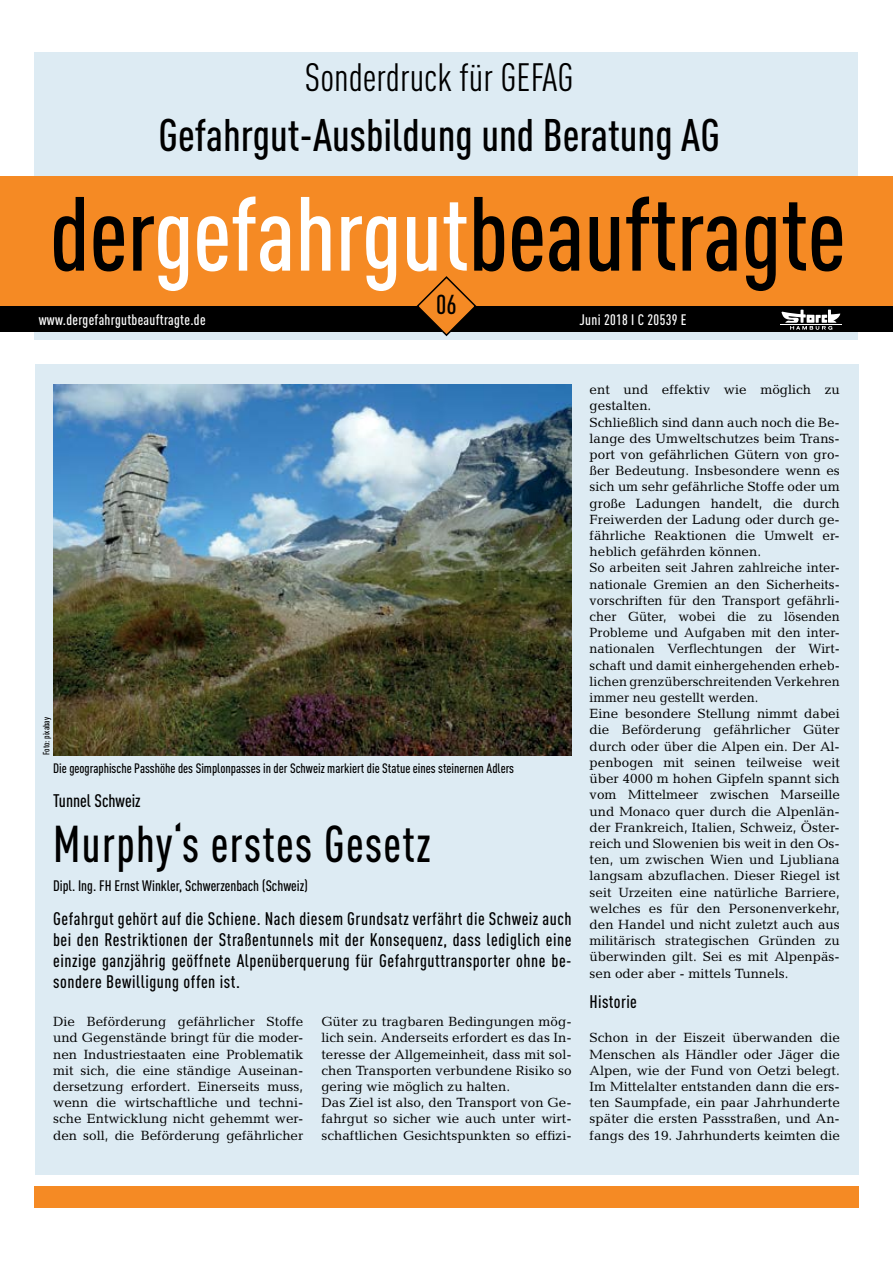
<style>
.page{position:relative;width:893px;height:1263px;background:#fff}
.page>*{position:absolute;margin:0;border:0;box-sizing:border-box;transform-origin:0 0}
.t1{font:500 condensed 103.5px "DIN Pro";letter-spacing:-.005em;color:#000}
.t2{font:500 condensed 51px "DIN Pro";letter-spacing:.03em;color:#000;scale:.93 1}
.t3{font:500 condensed 45px "DIN Pro";color:#000}
.t4{font:condensed 39px "DIN Pro";color:#000}
.t5{font:500 condensed 27px "DIN Pro";color:#000}
.t6{font:500 condensed 18px/21px "DIN Pro";letter-spacing:.03em;color:#000;text-align:justify}
.t7{font:500 condensed 18px "DIN Pro";color:#000}
.t8{font:500 condensed 15px "DIN Pro";letter-spacing:.02em;color:#fff}
.t9{font:500 condensed 15px "DIN Pro";color:#000}
.t10{font:13.5px/16.2px "Candida Std";color:#000;text-align:justify}
.t11{font:500 condensed 13.5px "DIN Pro";color:#000}
.t12{font:500 condensed 9px "DIN Pro";color:#000}
.s1{color:#fff}
</style>
<div class="page">
<div style="left:35px;top:52px;width:823px;height:287px;background:#ddebf3"></div>
<div style="left:35px;top:364px;width:824px;height:810px;background:#ddebf3"></div>
<div style="left:0;top:176px;width:893px;height:134px;background:#f58a24"></div>
<div style="left:0;top:306px;width:893px;height:26px;background:#000"></div>
<svg style="left:781px;top:310px;width:59px;height:20px"></svg>
<hr style="left:780px;top:324px;width:62px;height:1px;background:#fff">
<svg style="left:416px;top:276px;width:61px;height:61px"></svg>
<div style="left:34px;top:1186px;width:825px;height:22px;background:#f58a24"></div>
<img style="left:53px;top:385px;width:519px;height:370px">
<h3 class="t4" style="left:305px;top:50px;width:270px">Sonderdruck für GEFAG</h3>
<h3 class="t3" style="left:159px;top:102px;width:563px">Gefahrgut-Ausbildung und Beratung AG</h3>
<h1 class="t1" style="left:50px;top:157px;width:798px">der<span class="s1">gefahrgut</span>beauftragte</h1>
<p class="t8" style="left:39px;top:308px;width:168px">www.dergefahrgutbeauftragte.de</p>
<p class="t8" style="left:580px;top:308px;width:108px">Juni 2018 I C 20539 E</p>
<h3 class="t5" style="left:436px;top:285px;width:22px">06</h3>
<p class="t12" style="left:40px;top:755px;width:39px;rotate:-90deg">Foto: pixabay</p>
<p class="t11" style="left:53px;top:758px;width:462px">Die geographische Passhöhe des Simplonpasses in der Schweiz markiert die Statue eines steinernen Adlers</p>
<h3 class="t7" style="left:53px;top:787px;width:89px">Tunnel Schweiz</h3>
<h2 class="t2" style="left:53px;top:806px;width:407px">Murphy‘s erstes Gesetz</h2>
<p class="t9" style="left:53px;top:875px;width:256px">Dipl. Ing. FH Ernst Winkler, Schwerzenbach (Schweiz)</p>
<p class="t6" style="left:53px;top:907px;width:520px">Gefahrgut gehört auf die Schiene. Nach diesem Grundsatz verfährt die Schweiz auch bei den Restriktionen der Straßentunnels mit der Konsequenz, dass lediglich eine einzige ganzjährig geöffnete Alpenüberquerung für Gefahrguttransporter ohne be&shy;sondere Bewilligung offen ist.</p>
<p class="t10" style="left:53px;top:1013px;width:252px">Die Beförderung gefährlicher Stoffe und Gegenstände bringt für die moder&shy;nen Industriestaaten eine Problematik mit sich, die eine ständige Auseinan&shy;dersetzung erfordert. Einerseits muss, wenn die wirtschaftliche und techni&shy;sche Entwicklung nicht gehemmt wer&shy;den soll, die Beförderung gefährlicher</p>
<p class="t10" style="left:321px;top:1013px;width:252px;text-align:left">Güter zu tragbaren Bedingungen mög&shy;lich sein. Anderseits erfordert es das In&shy;teresse der Allgemeinheit, dass mit sol&shy;chen Transporten verbundene Risiko so gering wie möglich zu halten.<br>Das Ziel ist also, den Transport von Ge&shy;fahrgut so sicher wie auch unter wirt&shy;schaftlichen Gesichtspunkten so effizi-</p>
<p class="t10" style="left:590px;top:382px;width:252px;text-align:left">ent und effektiv wie möglich zu gestalten.<br>Schließlich sind dann auch noch die Be&shy;lange des Umweltschutzes beim Trans&shy;port von gefährlichen Gütern von gro&shy;ßer Bedeutung. Insbesondere wenn es sich um sehr gefährliche Stoffe oder um große Ladungen handelt, die durch Freiwerden der Ladung oder durch ge&shy;fährliche Reaktionen die Umwelt er&shy;heblich gefährden können.<br>So arbeiten seit Jahren zahlreiche inter&shy;nationale Gremien an den Sicherheits&shy;vorschriften für den Transport gefährli&shy;cher Güter, wobei die zu lösenden Probleme und Aufgaben mit den inter&shy;nationalen Verflechtungen der Wirt&shy;schaft und damit einhergehenden erheb&shy;lichen grenzüberschreitenden Verkehren immer neu gestellt werden.<br>Eine besondere Stellung nimmt dabei die Beförderung gefährlicher Güter durch oder über die Alpen ein. Der Al&shy;penbogen mit seinen teilweise weit über 4000 m hohen Gipfeln spannt sich vom Mittelmeer zwischen Marseille und Monaco quer durch die Alpenlän&shy;der Frankreich, Italien, Schweiz, Öster&shy;reich und Slowenien bis weit in den Os&shy;ten, um zwischen Wien und Ljubliana langsam abzuflachen. Dieser Riegel ist seit Urzeiten eine natürliche Barriere, welches es für den Personenverkehr, den Handel und nicht zuletzt auch aus militärisch strategischen Gründen zu überwinden gilt. Sei es mit Alpenpäs&shy;sen oder aber - mittels Tunnels.</p>
<h3 class="t6" style="left:590px;top:989px;width:49px">Historie</h3>
<p class="t10" style="left:590px;top:1030px;width:252px">Schon in der Eiszeit überwanden die Menschen als Händler oder Jäger die Alpen, wie der Fund von Oetzi belegt.<br>Im Mittelalter entstanden dann die ers&shy;ten Saumpfade, ein paar Jahrhunderte später die ersten Passstraßen, und An&shy;fangs des 19. Jahrhunderts keimten die</p>
</div>
